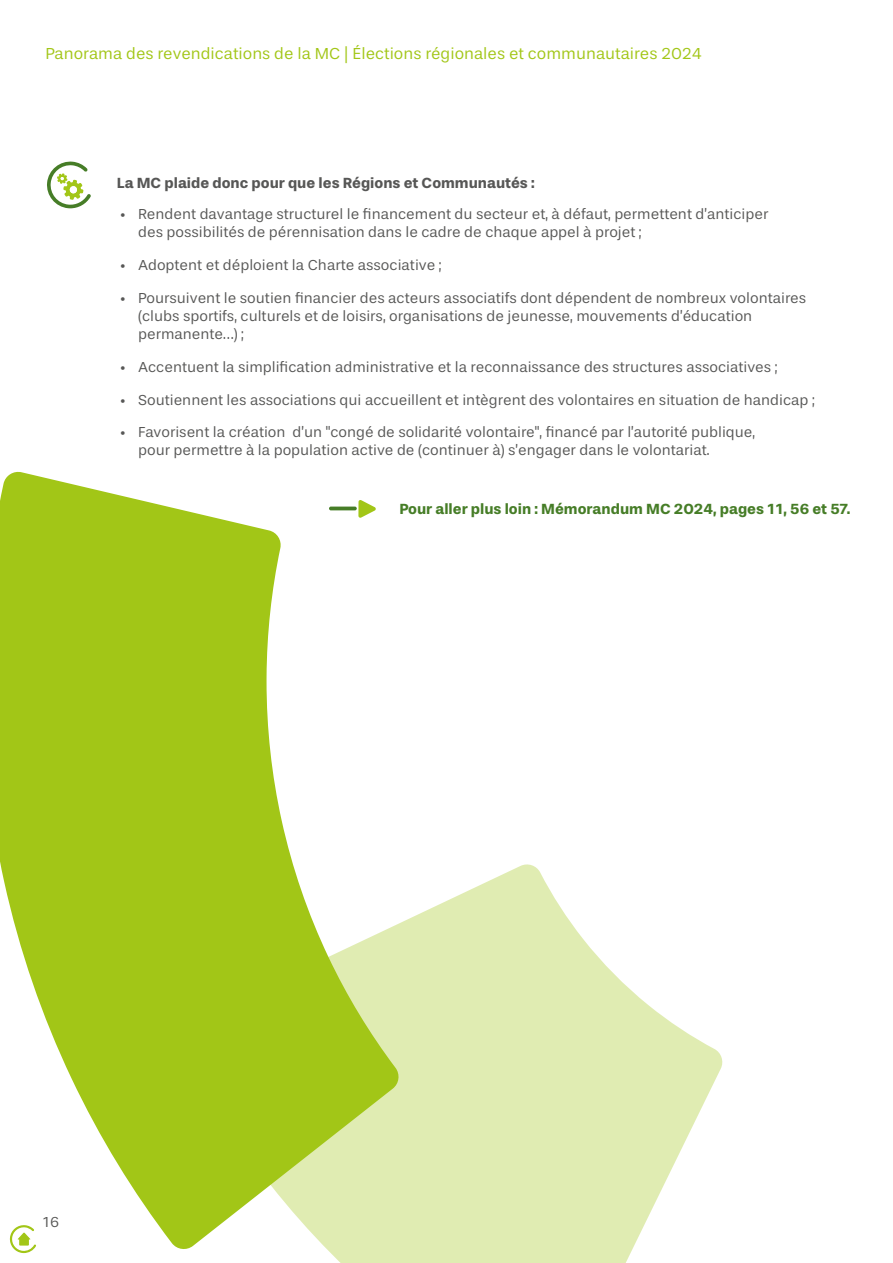
<style>
.page{position:relative;width:893px;height:1263px;background:#fff}
.page>*{position:absolute;margin:0;border:0;box-sizing:border-box;transform-origin:0 0}
.t1{font:16.5px "Stevie Sans";color:#a2c617}
.t2{font:15px/18px "Stevie Sans";color:#575756}
.t3{font:700 15px "Stevie Sans";color:#467d27}
.t4{font:700 15px "Stevie Sans";color:#575756}
</style>
<div class="page">
<svg style="left:16px;top:1251px;width:15px;height:2px"></svg>
<svg style="left:47px;top:161px;width:44px;height:47px"></svg>
<svg style="left:329px;top:864px;width:394px;height:399px;fill:#e0ecb2"></svg>
<svg style="left:0;top:471px;width:400px;height:780px;fill:#a2c617"></svg>
<p class="t1" style="left:45px;top:44px;width:658px">Panorama des revendications de la MC | Élections régionales et communautaires 2024</p>
<p class="t4" style="left:117px;top:174px;width:419px">La MC plaide donc pour que les Régions et Communautés :</p>
<p class="t2" style="left:138px;top:205px;width:632px;text-indent:-18px">• Rendent davantage structurel le financement du secteur et, à défaut, permettent d’anticiper des possibilités de pérennisation dans le cadre de chaque appel à projet ;</p>
<p class="t2" style="left:120px;top:256px;width:323px">• Adoptent et déploient la Charte associative ;</p>
<p class="t2" style="left:138px;top:289px;width:670px;text-indent:-18px">• Poursuivent le soutien financier des acteurs associatifs dont dépendent de nombreux volontaires (clubs sportifs, culturels et de loisirs, organisations de jeunesse, mouvements d’éducation permanente…) ;</p>
<p class="t2" style="left:120px;top:358px;width:659px">• Accentuent la simplification administrative et la reconnaissance des structures associatives ;</p>
<p class="t2" style="left:120px;top:391px;width:696px">• Soutiennent les associations qui accueillent et intègrent des volontaires en situation de handicap ;</p>
<p class="t2" style="left:138px;top:423px;width:618px;text-indent:-18px">• Favorisent la création d’un "congé de solidarité volontaire", financé par l’autorité publique, pour permettre à la population active de (continuer à) s’engager dans le volontariat.</p>
<p class="t2" style="left:42px;top:1213px;width:18px">16</p>
<p class="t3" style="left:399px;top:500px;width:452px">Pour aller plus loin : Mémorandum MC 2024, pages 11, 56 et 57.</p>
</div>
